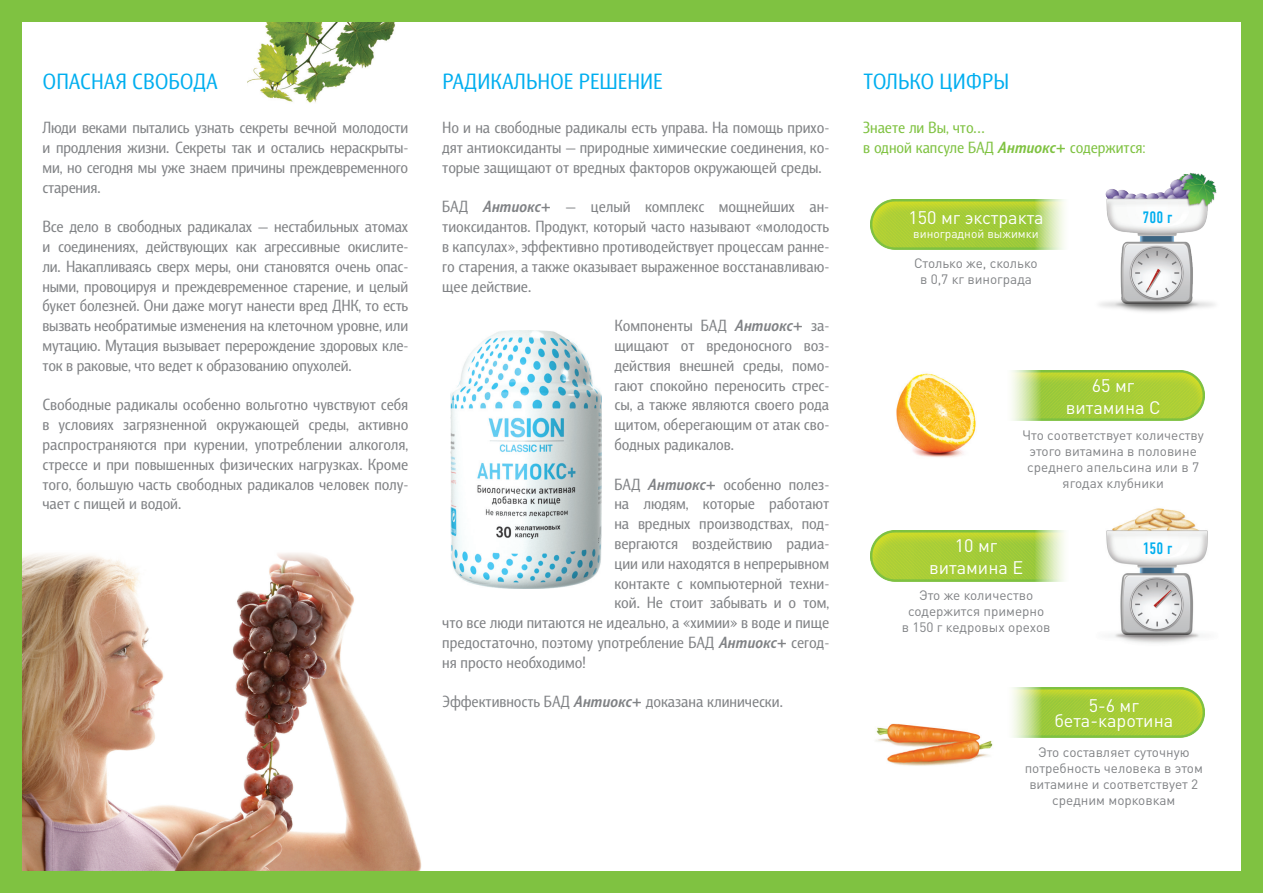
<style>
.page{position:relative;width:1263px;height:893px;background:#fff}
.page>*{position:absolute;margin:0;border:0;box-sizing:border-box;transform-origin:0 0}
.Header_text{font:22.5px "Barnaul Grotesk";letter-spacing:.01em;color:#00aeef}
.t1{font:18px "DIN Pro";color:#fff}
.t2{font:16.5px/19.8px "Barnaul Grotesk";color:#808285;text-align:justify}
.t3{font:16.5px/19.8px "Barnaul Grotesk";color:#7fc241}
.t4{font:16.5px "DIN Condensed C";color:#00aeef}
.t5{font:13.5px/16.2px "DIN Pro";color:#808285;text-align:center}
.t6{font:12px "DIN Pro";color:#fff}
.s1{font-weight:700;font-style:italic}
</style>
<div class="page">
<img style="left:21px;top:551px;width:404px;height:321px">
<img style="left:248px;top:21px;width:177px;height:82px">
<img style="left:450px;top:331px;width:152px;height:257px">
<img style="left:1099px;top:173px;width:118px;height:139px">
<img style="left:897px;top:421px;width:79px;height:37px">
<img style="left:1106px;top:508px;width:102px;height:136px">
<img style="left:876px;top:738px;width:117px;height:28px">
<img style="left:871px;top:199px;width:334px;height:50px">
<img style="left:871px;top:531px;width:334px;height:50px">
<img style="left:896px;top:371px;width:308px;height:50px">
<img style="left:876px;top:688px;width:329px;height:50px">
<div style="left:0;top:872px;width:1263px;height:21px;background:#7fc241"></div>
<div style="left:0;top:0;width:1263px;height:21px;background:#7fc241"></div>
<div style="left:0;top:0;width:21px;height:893px;background:#7fc241"></div>
<div style="left:1242px;top:0;width:21px;height:893px;background:#7fc241"></div>
<p class="Header_text" style="left:43px;top:69px;width:177px">ОПАСНАЯ СВОБОДА</p>
<p class="Header_text" style="left:442px;top:69px;width:222px">РАДИКАЛЬНОЕ РЕШЕНИЕ</p>
<p class="Header_text" style="left:863px;top:69px;width:147px">ТОЛЬКО ЦИФРЫ</p>
<p class="t2" style="left:43px;top:118px;width:367px">Люди веками пытались узнать секреты вечной молодости и продления жизни. Секреты так и остались нераскрыты&shy;ми, но сегодня мы уже знаем причины преждевременного старения.</p>
<p class="t2" style="left:43px;top:217px;width:367px">Все дело в свободных радикалах — нестабильных атомах и соединениях, действующих как агрессивные окислите&shy;ли. Накапливаясь сверх меры, они становятся очень опас&shy;ными, провоцируя и преждевременное старение, и целый букет болезней. Они даже могут нанести вред ДНК, то есть вызвать необратимые изменения на клеточном уровне, или мутацию. Мутация вызывает перерождение здоровых кле&shy;ток в раковые, что ведет к образованию опухолей.</p>
<p class="t2" style="left:43px;top:395px;width:367px">Свободные радикалы особенно вольготно чувствуют себя в условиях загрязненной окружающей среды, активно распространяются при курении, употреблении алкоголя, стрессе и при повышенных физических нагрузках. Кроме того, большую часть свободных радикалов человек полу&shy;чает с пищей и водой.</p>
<p class="t2" style="left:442px;top:118px;width:388px">Но и на свободные радикалы есть управа. На помощь прихо&shy;дят антиоксиданты — природные химические соединения, ко&shy;торые защищают от вредных факторов окружающей среды.</p>
<p class="t2" style="left:442px;top:197px;width:388px">БАД <span class="s1">Антиокс+</span> — целый комплекс мощнейших ан&shy;тиоксидантов. Продукт, который часто называют «молодость в капсулах», эффективно противодействует процессам ранне&shy;го старения, а также оказывает выраженное восстанавливаю&shy;щее действие.</p>
<p class="t2" style="left:614px;top:316px;width:216px">Компоненты БАД <span class="s1">Антиокс+</span> за&shy;щищают от вредоносного воз&shy;действия внешней среды, помо&shy;гают спокойно переносить стрес&shy;сы, а также являются своего рода щитом, оберегающим от атак сво&shy;бодных радикалов.</p>
<p class="t2" style="left:614px;top:474px;width:216px">БАД <span class="s1">Антиокс+</span> особенно полез-</p>
<p class="t2" style="left:614px;top:494px;width:216px">на людям, которые работают</p>
<p class="t2" style="left:614px;top:514px;width:216px">на вредных производствах, под-</p>
<p class="t2" style="left:614px;top:533px;width:216px">вергаются воздействию радиа-</p>
<p class="t2" style="left:614px;top:553px;width:216px">ции или находятся в непрерывном</p>
<p class="t2" style="left:614px;top:573px;width:216px">контакте с компьютерной техни-</p>
<p class="t2" style="left:614px;top:593px;width:216px">кой. Не стоит забывать и о том,</p>
<p class="t2" style="left:442px;top:613px;width:388px">что все люди питаются не идеально, а «химии» в воде и пище</p>
<p class="t2" style="left:442px;top:632px;width:388px">предостаточно, поэтому употребление БАД <span class="s1">Антиокс+</span> сегод-</p>
<p class="t2" style="left:442px;top:652px;width:146px">ня просто необходимо!</p>
<p class="t2" style="left:442px;top:692px;width:342px">Эффективность БАД <span class="s1">Антиокс+</span> доказана клинически.</p>
<p class="t3" style="left:863px;top:118px;width:284px">Знаете ли Вы, что…<br>в одной капсуле БАД <span class="s1">Антиокс+</span> содержится:</p>
<p class="t4" style="left:1142px;top:208px;width:31px">700 г</p>
<p class="t1" style="left:908px;top:206px;width:137px">150 мг экстракта</p>
<p class="t6" style="left:913px;top:226px;width:127px">виноградной выжимки</p>
<p class="t5" style="left:914px;top:255px;width:125px">Столько же, сколько в 0,7 кг винограда</p>
<p class="t1" style="left:1092px;top:374px;width:44px">65 мг</p>
<p class="t1" style="left:1066px;top:396px;width:96px">витамина С</p>
<p class="t5" style="left:1022px;top:426px;width:183px">Что соответствует количеству этого витамина в половине среднего апельсина или в 7 ягодах клубники</p>
<p class="t1" style="left:955px;top:534px;width:44px">10 мг</p>
<p class="t1" style="left:929px;top:556px;width:96px">витамина Е</p>
<p class="t5" style="left:902px;top:587px;width:150px">Это же количество содержится примерно<br>в 150 г кедровых орехов</p>
<p class="t4" style="left:1143px;top:540px;width:31px">150 г</p>
<p class="t1" style="left:1089px;top:694px;width:52px">5-6 мг</p>
<p class="t1" style="left:1054px;top:709px;width:120px">бета-каротина</p>
<p class="t5" style="left:1025px;top:743px;width:180px">Это составляет суточную потребность человека в этом витамине и соответствует 2 средним морковкам</p>
</div>
